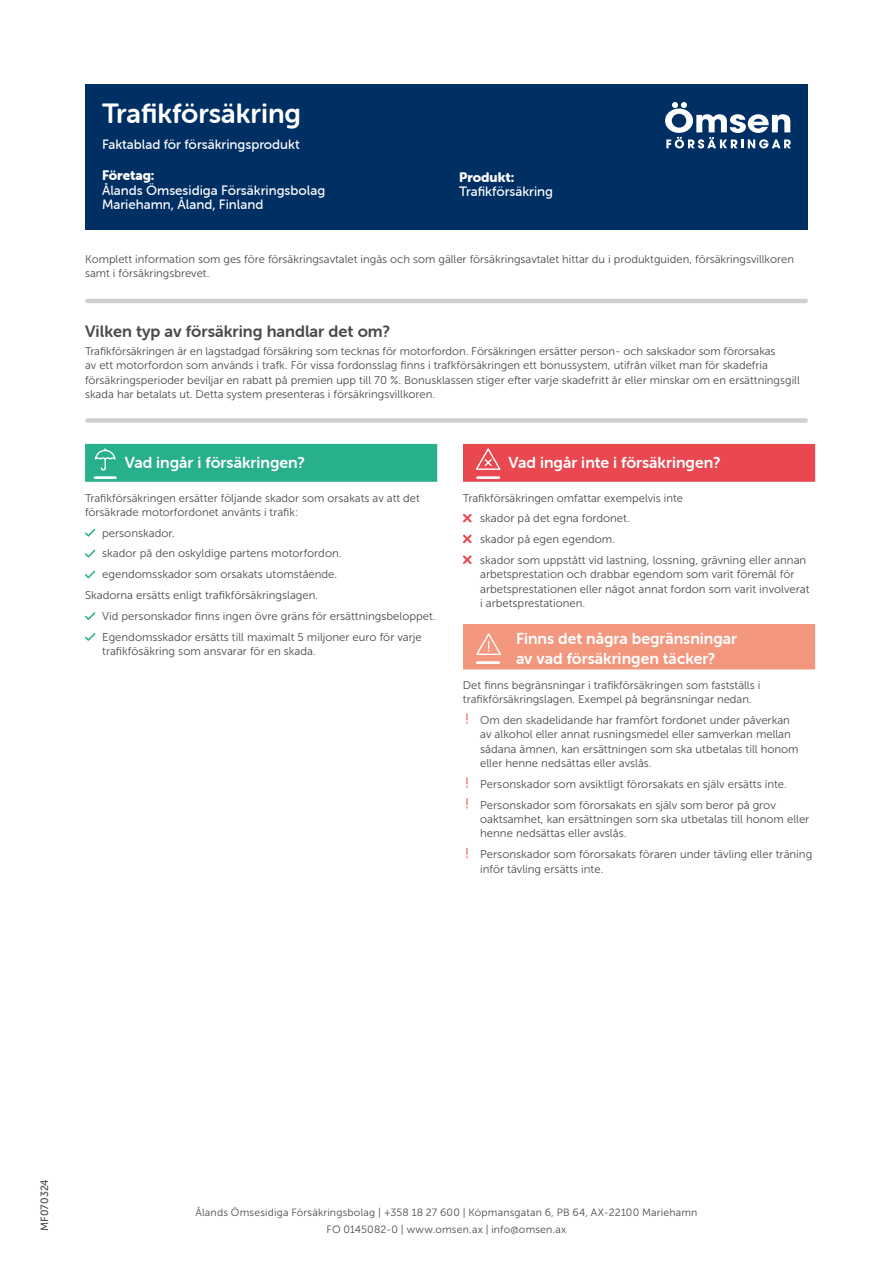
<style>
.page{position:relative;width:893px;height:1263px;background:#fff}
.page>*{position:absolute;margin:0;border:0;box-sizing:border-box;transform-origin:0 0}
._1__Rub__Försäkringen{font:27.75px "Museo Sans Rounded 700";color:#fff}
._2__Rub_ingress{font:16.5px "Museo Sans Rounded 700";color:#4a4a49}
.A__Orange__Begränsningar{font:15.9px/19.6px "Museo Sans Rounded 700";color:#fff}
.A__Röd__Vad__ingår_inte{font:15.9px "Museo Sans Rounded 700";color:#fff}
.A__Grön_1__Vad_ingår{font:15.9px "Museo Sans Rounded 700";color:#fff}
.Dårad{font:13.5px/14.2px "Museo Sans Rounded 500";color:#fff}
.brödtext{font:13.5px/14.2px "Museo Sans Rounded 500";color:#fff}
.Bröd_uppräkning{font:11.4px/14.4px "Museo Sans 300";color:#4a4a49}
.brödtext-2{font:11.25px/14.2px "Museo Sans 300";color:#4a4a49}
.brödtext-3{font:10.5px "Museo Sans 300";letter-spacing:.015em;color:#4a4a49}
.t1{font:10.5px "Museo Sans 500";color:#4a4a49}
.s1{font-family:"Museo Sans Rounded 900"}
</style>
<div class="page">
<div style="left:85px;top:85px;width:723px;height:145px;background:#002f63"></div>
<svg style="left:665px;top:102px;width:126px;height:46px"></svg>
<div style="left:85px;top:444px;width:352px;height:38px;background:#28af8c"></div>
<hr style="left:95px;top:476px;width:20px;height:3px;background:#fff">
<svg style="left:94px;top:448px;width:22px;height:23px"></svg>
<svg style="left:85px;top:529px;width:10px;height:8px"></svg>
<svg style="left:85px;top:550px;width:10px;height:7px"></svg>
<svg style="left:85px;top:570px;width:10px;height:8px"></svg>
<svg style="left:85px;top:612px;width:10px;height:8px"></svg>
<svg style="left:85px;top:633px;width:10px;height:8px"></svg>
<div style="left:463px;top:444px;width:352px;height:38px;background:#e94850"></div>
<div style="left:463px;top:624px;width:352px;height:45px;background:#f3977f"></div>
<hr style="left:477px;top:476px;width:22px;height:3px;background:#fff">
<svg style="left:476px;top:448px;width:25px;height:22px"></svg>
<svg style="left:463px;top:514px;width:9px;height:8px"></svg>
<svg style="left:463px;top:534px;width:9px;height:9px"></svg>
<svg style="left:463px;top:555px;width:9px;height:9px"></svg>
<hr style="left:477px;top:661px;width:22px;height:3px;background:#fff">
<svg style="left:476px;top:633px;width:25px;height:22px"></svg>
<svg style="left:466px;top:713px;width:2px;height:11px"></svg>
<svg style="left:466px;top:777px;width:2px;height:11px"></svg>
<svg style="left:466px;top:798px;width:2px;height:11px"></svg>
<svg style="left:466px;top:847px;width:2px;height:11px"></svg>
<hr style="left:87px;top:299px;width:719px;height:4px;background:#d0d0d0">
<div style="left:87px;top:418px;width:719px;height:5px;background:#d0d0d0"></div>
<p class="_1__Rub__Försäkringen" style="left:102px;top:98px;width:201px">Trafikförsäkring</p>
<p class="Dårad" style="left:102px;top:137px;width:199px">Faktablad för försäkringsprodukt</p>
<p class="Dårad" style="left:102px;top:169px;width:225px"><span class="s1">Företag:<br></span>Ålands Ömsesidiga Försäkringsbolag<br>Mariehamn, Åland, Finland</p>
<p class="brödtext" style="left:459px;top:170px;width:95px"><span class="s1">Produkt:<br></span>Trafikförsäkring</p>
<p class="brödtext-2" style="left:85px;top:252px;width:710px">Komplett information som ges före försäkringsavtalet ingås och som gäller försäkringsavtalet hittar du i produktguiden, försäkringsvillkoren samt i försäkringsbrevet.</p>
<p class="_2__Rub_ingress" style="left:85px;top:322px;width:307px">Vilken typ av försäkring handlar det om?</p>
<p class="brödtext-2" style="left:85px;top:344px;width:716px">Trafikförsäkringen är en lagstadgad försäkring som tecknas för motorfordon. Försäkringen ersätter person- och sakskador som förorsakas<br>av ett motorfordon som används i trafk. För vissa fordonsslag finns i trafkförsäkringen ett bonussystem, utifrån vilket man för skadefria försäkringsperioder beviljar en rabatt på premien upp till 70 %. Bonusklassen stiger efter varje skadefritt år eller minskar om en ersättningsgill skada har betalats ut. Detta system presenteras i försäkringsvillkoren.</p>
<h2 class="A__Grön_1__Vad_ingår" style="left:125px;top:454px;width:182px">Vad ingår i försäkringen?</h2>
<p class="brödtext-2" style="left:85px;top:491px;width:336px">Trafikförsäkringen ersätter följande skador som orsakats av att det försäkrade motorfordonet använts i trafik:</p>
<p class="Bröd_uppräkning" style="left:102px;top:526px;width:74px">personskador.</p>
<p class="Bröd_uppräkning" style="left:102px;top:546px;width:241px">skador på den oskyldige partens motorfordon.</p>
<p class="Bröd_uppräkning" style="left:102px;top:567px;width:237px">egendomsskador som orsakats utomstående.</p>
<p class="Bröd_uppräkning" style="left:85px;top:588px;width:235px">Skadorna ersätts enligt trafikförsäkringslagen.</p>
<p class="Bröd_uppräkning" style="left:102px;top:609px;width:335px">Vid personskador finns ingen övre gräns för ersättningsbeloppet.</p>
<p class="Bröd_uppräkning" style="left:102px;top:630px;width:321px">Egendomsskador ersätts till maximalt 5 miljoner euro för varje trafikfösäkring som ansvarar för en skada.</p>
<h2 class="A__Röd__Vad__ingår_inte" style="left:508px;top:454px;width:213px">Vad ingår inte i försäkringen?</h2>
<p class="brödtext-2" style="left:463px;top:491px;width:222px">Trafikförsäkringen omfattar exempelvis inte</p>
<p class="Bröd_uppräkning" style="left:480px;top:511px;width:151px">skador på det egna fordonet.</p>
<p class="Bröd_uppräkning" style="left:480px;top:532px;width:136px">skador på egen egendom.</p>
<p class="Bröd_uppräkning" style="left:480px;top:553px;width:331px">skador som uppstått vid lastning, lossning, grävning eller annan arbetsprestation och drabbar egendom som varit föremål för arbetsprestationen eller något annat fordon som varit involverat i arbetsprestationen.</p>
<h2 class="A__Orange__Begränsningar" style="left:516px;top:629px;width:223px">Finns det några begränsningar av vad försäkringen täcker?</h2>
<p class="brödtext-2" style="left:463px;top:678px;width:299px">Det finns begränsningar i trafikförsäkringen som fastställs i trafikförsäkringslagen. Exempel på begränsningar nedan.</p>
<p class="Bröd_uppräkning" style="left:480px;top:713px;width:320px">Om den skadelidande har framfört fordonet under påverkan av alkohol eller annat rusningsmedel eller samverkan mellan sådana ämnen, kan ersättningen som ska utbetalas till honom eller henne nedsättas eller avslås.</p>
<p class="Bröd_uppräkning" style="left:480px;top:777px;width:308px">Personskador som avsiktligt förorsakats en själv ersätts inte.</p>
<p class="Bröd_uppräkning" style="left:480px;top:798px;width:331px">Personskador som förorsakats en själv som beror på grov oaktsamhet, kan ersättningen som ska utbetalas till honom eller henne nedsättas eller avslås.</p>
<p class="Bröd_uppräkning" style="left:480px;top:847px;width:334px">Personskador som förorsakats föraren under tävling eller träning inför tävling ersätts inte.</p>
<p class="t1" style="left:39px;top:1231px;width:53px;rotate:-90deg">MF070324</p>
<p class="brödtext-3" style="left:195px;top:1207px;width:504px">Ålands Ömsesidiga Försäkringsbolag | +358 18 27 600 | Köpmansgatan 6, PB 64, AX-22100 Mariehamn</p>
<p class="brödtext-3" style="left:327px;top:1223px;width:241px">FO 0145082-0 | www.omsen.ax | info@omsen.ax</p>
</div>
